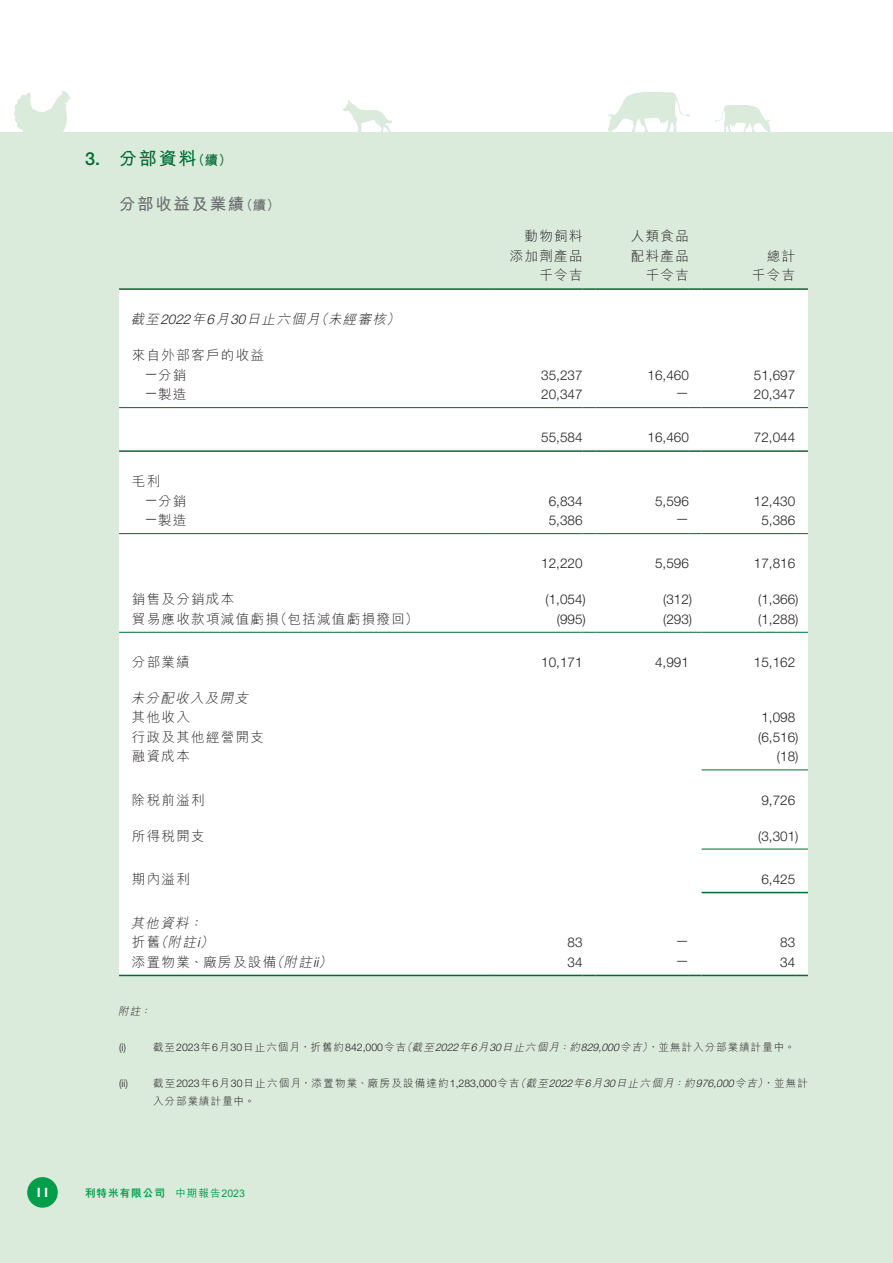
<style>
.page{position:relative;width:893px;height:1263px;background:#fff}
.page>*{position:absolute;margin:0;border:0;box-sizing:border-box;transform-origin:0 0}
.t1{font:700 18px "M Hei HK";color:#006b31}
.t2{font:700 16.5px "M Hei HK";letter-spacing:.1em;color:#6c6d70}
.t3{font:300 13.5px "Helvetica Neue LT Std";color:#231f20}
.t4{font:300 13.5px/19.5px "M Hei HK";letter-spacing:.1em;color:#231f20}
.t5{font:italic 300 13.5px/19.5px "M Hei HK";color:#231f20}
.t6{font:700 13.5px "Gill Sans Std";color:#fff}
.t7{font:300 10.5px/18px "M Hei HK";letter-spacing:.1em;color:#231f20}
.t8{font:500 10.5px "M Hei HK";letter-spacing:.1em;color:#009e4b}
.t9{font:300 10.5px "Helvetica Neue LT Std";color:#231f20}
.t10{font:italic 300 10.5px "M Hei HK";color:#231f20}
.s1{font-family:"Helvetica Neue LT Std";font-weight:500}
.s2{font-size:13.5px}
.s3{font-family:"Helvetica Neue LT Std"}
.s4{font-style:normal}
.s5{font-style:italic}
.s6{font-family:"Helvetica Neue LT Std";font-style:italic}
.s7{font-weight:800}
</style>
<div class="page">
<div style="left:0;top:132px;width:893px;height:1131px;background:#daeadb"></div>
<svg style="left:14px;top:91px;width:57px;height:41px"></svg>
<svg style="left:608px;top:92px;width:82px;height:40px"></svg>
<svg style="left:715px;top:105px;width:56px;height:27px"></svg>
<svg style="left:343px;top:100px;width:49px;height:32px"></svg>
<div style="left:27px;top:1177px;width:31px;height:31px;background:#009e4b;border-radius:50%"></div>
<div style="left:119px;top:290px;width:689px;height:685px;background:#fff"></div>
<hr style="left:119px;top:288px;width:370px;height:2px;background:#006b31">
<hr style="left:489px;top:288px;width:94px;height:2px;background:#006b31">
<svg style="left:583px;top:288px;width:12px;height:2px"></svg>
<hr style="left:595px;top:288px;width:94px;height:2px;background:#006b31">
<svg style="left:689px;top:288px;width:13px;height:2px"></svg>
<hr style="left:702px;top:288px;width:93px;height:2px;background:#006b31">
<svg style="left:795px;top:288px;width:13px;height:2px"></svg>
<hr style="left:119px;top:450px;width:370px;height:2px;background:#006b31">
<hr style="left:489px;top:450px;width:94px;height:2px;background:#006b31">
<svg style="left:583px;top:450px;width:12px;height:2px"></svg>
<hr style="left:595px;top:450px;width:94px;height:2px;background:#006b31">
<svg style="left:689px;top:450px;width:13px;height:2px"></svg>
<hr style="left:702px;top:450px;width:93px;height:2px;background:#006b31">
<svg style="left:795px;top:450px;width:13px;height:2px"></svg>
<hr style="left:702px;top:892px;width:93px;height:1px;background:#006b31">
<svg style="left:795px;top:892px;width:13px;height:1px"></svg>
<hr style="left:119px;top:975px;width:370px;height:1px;background:#006b31">
<hr style="left:489px;top:975px;width:94px;height:1px;background:#006b31">
<svg style="left:583px;top:975px;width:12px;height:1px"></svg>
<hr style="left:595px;top:975px;width:94px;height:1px;background:#006b31">
<svg style="left:689px;top:975px;width:13px;height:1px"></svg>
<hr style="left:702px;top:975px;width:93px;height:1px;background:#006b31">
<svg style="left:795px;top:975px;width:13px;height:1px"></svg>
<hr style="left:119px;top:407px;width:370px;height:1px;background:#006b31">
<hr style="left:489px;top:407px;width:94px;height:1px;background:#006b31">
<svg style="left:583px;top:407px;width:12px;height:1px"></svg>
<hr style="left:595px;top:407px;width:94px;height:1px;background:#006b31">
<svg style="left:689px;top:407px;width:13px;height:1px"></svg>
<hr style="left:702px;top:407px;width:93px;height:1px;background:#006b31">
<svg style="left:795px;top:407px;width:13px;height:1px"></svg>
<hr style="left:119px;top:533px;width:370px;height:1px;background:#006b31">
<hr style="left:489px;top:533px;width:94px;height:1px;background:#006b31">
<svg style="left:583px;top:533px;width:12px;height:1px"></svg>
<hr style="left:595px;top:533px;width:94px;height:1px;background:#006b31">
<svg style="left:689px;top:533px;width:13px;height:1px"></svg>
<hr style="left:702px;top:533px;width:93px;height:1px;background:#006b31">
<svg style="left:795px;top:533px;width:13px;height:1px"></svg>
<hr style="left:119px;top:632px;width:370px;height:1px;background:#006b31">
<hr style="left:489px;top:632px;width:94px;height:1px;background:#006b31">
<svg style="left:583px;top:632px;width:12px;height:1px"></svg>
<hr style="left:595px;top:632px;width:94px;height:1px;background:#006b31">
<svg style="left:689px;top:632px;width:13px;height:1px"></svg>
<hr style="left:702px;top:632px;width:93px;height:1px;background:#006b31">
<svg style="left:795px;top:632px;width:13px;height:1px"></svg>
<hr style="left:702px;top:769px;width:93px;height:1px;background:#006b31">
<svg style="left:795px;top:769px;width:13px;height:1px"></svg>
<hr style="left:702px;top:849px;width:93px;height:1px;background:#006b31">
<svg style="left:795px;top:849px;width:13px;height:1px"></svg>
<h1 class="t1" style="left:85px;top:145px;width:148px"><span class="s1">3.</span> 分部資料<span class="s2">（續）</span></h1>
<p class="t2" style="left:119px;top:192px;width:162px">分部收益及業績<span class="s2">（續）</span></p>
<p class="t5" style="left:131px;top:309px;width:273px">截至<span class="s3">2022</span>年<span class="s3">6</span>月<span class="s3">30</span>日止六個月（未經審核）</p>
<p class="t4" style="left:145px;top:345px;width:121px;text-indent:-13px">來自外部客戶的收益<span class="s3">—</span>分銷</p>
<p class="t4" style="left:510px;top:226px;width:74px;text-align:right">動物飼料添加劑產品</p>
<p class="t4" style="left:631px;top:226px;width:60px">人類食品配料產品</p>
<p class="t4" style="left:767px;top:246px;width:30px">總計</p>
<p class="t4" style="left:539px;top:265px;width:45px">千令吉</p>
<p class="t4" style="left:646px;top:265px;width:45px">千令吉</p>
<p class="t4" style="left:752px;top:265px;width:45px">千令吉</p>
<p class="t3" style="left:541px;top:367px;width:43px">35,237</p>
<p class="t3" style="left:648px;top:367px;width:43px">16,460</p>
<p class="t3" style="left:754px;top:367px;width:43px">51,697</p>
<p class="t4" style="left:145px;top:384px;width:43px"><span class="s3">—</span>製造</p>
<p class="t3" style="left:541px;top:386px;width:43px">20,347</p>
<p class="t3" style="left:675px;top:384px;width:15px">—</p>
<p class="t3" style="left:754px;top:386px;width:43px">20,347</p>
<p class="t3" style="left:541px;top:429px;width:43px">55,584</p>
<p class="t3" style="left:648px;top:429px;width:43px">16,460</p>
<p class="t3" style="left:754px;top:429px;width:43px">72,044</p>
<p class="t4" style="left:145px;top:471px;width:43px;text-indent:-13px">毛利<br><span class="s3">—</span>分銷</p>
<p class="t3" style="left:549px;top:493px;width:35px">6,834</p>
<p class="t3" style="left:655px;top:493px;width:35px">5,596</p>
<p class="t3" style="left:754px;top:493px;width:43px">12,430</p>
<p class="t4" style="left:145px;top:510px;width:43px"><sup>—</sup>製造</p>
<p class="t3" style="left:549px;top:512px;width:35px">5,386</p>
<p class="t3" style="left:675px;top:510px;width:15px">—</p>
<p class="t3" style="left:761px;top:512px;width:35px">5,386</p>
<p class="t3" style="left:541px;top:555px;width:43px">12,220</p>
<p class="t3" style="left:655px;top:555px;width:35px">5,596</p>
<p class="t3" style="left:754px;top:555px;width:43px">17,816</p>
<p class="t4" style="left:132px;top:589px;width:104px">銷售及分銷成本</p>
<p class="t3" style="left:545px;top:591px;width:42px">(1,054)</p>
<p class="t3" style="left:663px;top:591px;width:31px">(312)</p>
<p class="t3" style="left:758px;top:591px;width:42px">(1,366)</p>
<p class="t4" style="left:132px;top:609px;width:288px">貿易應收款項減值虧損（包括減值虧損撥回）</p>
<p class="t3" style="left:557px;top:611px;width:31px">(995)</p>
<p class="t3" style="left:663px;top:611px;width:31px">(293)</p>
<p class="t3" style="left:758px;top:611px;width:42px">(1,288)</p>
<p class="t4" style="left:132px;top:652px;width:60px">分部業績</p>
<p class="t3" style="left:541px;top:654px;width:43px">10,171</p>
<p class="t3" style="left:655px;top:654px;width:35px">4,991</p>
<p class="t3" style="left:754px;top:654px;width:43px">15,162</p>
<p class="t5" style="left:131px;top:688px;width:122px">未分配收入及開支</p>
<p class="t4" style="left:132px;top:707px;width:60px">其他收入</p>
<p class="t3" style="left:761px;top:709px;width:35px">1,098</p>
<p class="t4" style="left:132px;top:727px;width:134px">行政及其他經營開支</p>
<p class="t3" style="left:758px;top:729px;width:42px">(6,516)</p>
<p class="t4" style="left:132px;top:746px;width:60px">融資成本</p>
<p class="t3" style="left:777px;top:748px;width:23px">(18)</p>
<p class="t4" style="left:132px;top:790px;width:74px">除稅前溢利</p>
<p class="t3" style="left:761px;top:791px;width:35px">9,726</p>
<p class="t4" style="left:132px;top:826px;width:74px">所得稅開支</p>
<p class="t3" style="left:758px;top:827px;width:42px">(3,301)</p>
<p class="t4" style="left:132px;top:869px;width:60px">期內溢利</p>
<p class="t3" style="left:761px;top:871px;width:35px">6,425</p>
<p class="t5" style="left:131px;top:913px;width:87px">其他資料：<span class="s4">折舊</span>（附註<span class="s3">i</span>）</p>
<p class="t3" style="left:568px;top:934px;width:17px">83</p>
<p class="t3" style="left:675px;top:932px;width:15px">—</p>
<p class="t3" style="left:780px;top:934px;width:17px">83</p>
<p class="t4" style="left:132px;top:952px;width:204px">添置物業、廠房及設備<span class="s5">（附註</span><span class="s6">ii</span><span class="s5">）</span></p>
<p class="t3" style="left:568px;top:953px;width:17px">34</p>
<p class="t3" style="left:675px;top:951px;width:15px">—</p>
<p class="t3" style="left:780px;top:953px;width:17px">34</p>
<p class="t10" style="left:118px;top:1006px;width:36px">附註：</p>
<p class="t9" style="left:119px;top:1041px;width:9px">(i)</p>
<p class="t7" style="left:153px;top:1038px;width:643px">截至<span class="s3">2023</span>年<span class="s3">6</span>月<span class="s3">30</span>日止六個月，折舊約<span class="s3">842,000</span>令吉<span class="s5">（截至</span><span class="s6">2022</span><span class="s5">年</span><span class="s6">6</span><span class="s5">月</span><span class="s6">30</span><span class="s5">日止六個月：約</span><span class="s6">829,000</span><span class="s5">令吉）</span>，並無計入分部業績計量中。</p>
<p class="t9" style="left:119px;top:1077px;width:10px">(ii)</p>
<p class="t7" style="left:153px;top:1074px;width:656px">截至<span class="s3">2023</span>年<span class="s3">6</span>月<span class="s3">30</span>日止六個月，添置物業、廠房及設備達約<span class="s3">1,283,000</span>令吉<span class="s5">（截至</span><span class="s6">2022</span><span class="s5">年</span><span class="s6">6</span><span class="s5">月</span><span class="s6">30</span><span class="s5">日止六個月：約</span><span class="s6">976,000</span><span class="s5">令吉）</span>，並無計入分部業績計量中。</p>
<p class="t6" style="left:35px;top:1184px;width:16px">11</p>
<p class="t8" style="left:85px;top:1186px;width:161px"><span class="s7">利特米有限公司</span> 中期報告2023</p>
</div>
